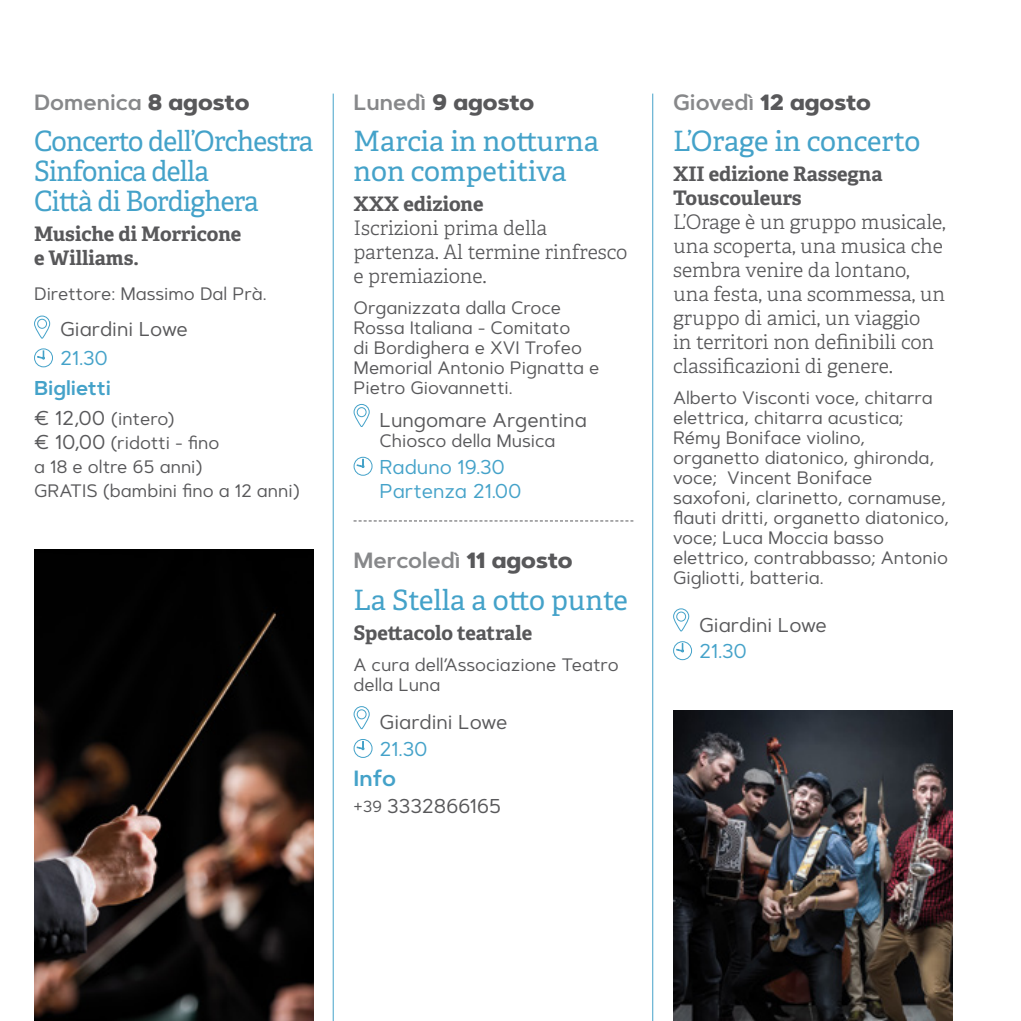
<style>
.page{position:relative;width:1021px;height:1021px;background:#fff}
.page>*{position:absolute;margin:0;border:0;box-sizing:border-box;transform-origin:0 0}
.t1{font:28px/30px "Adelle";color:#44a2c9}
.t2{font:28px/30px "Adelle";letter-spacing:-.025em;color:#44a2c9;scale:.96 1}
.t3{font:600 22px "Artegra Sans Alt";color:#87888a}
.t4{font:800 22px "Artegra Sans Alt";color:#58585a}
.t5{font:600 22px "Artegra Sans Alt";color:#44a2c9}
.t6{font:300 20px/24px "Adelle";color:#58585a}
.t7{font:700 20px/24px "Adelle";color:#58585a}
.t8{font:20px "Artegra Sans Alt";color:#58585a}
.t9{font:20px/24px "Artegra Sans Alt";color:#44a2c9}
.t10{font:600 20px "Artegra Sans Alt";color:#44a2c9}
.t11{font:18px/20px "Artegra Sans Alt";color:#58585a}
.s1{font-weight:800;color:#58585a}
.s2{font-size:20px}
.s3{font-weight:600;color:#87888a}
.s4{font-size:16px}
</style>
<div class="page">
<svg style="left:34px;top:315px;width:17px;height:24px"></svg>
<div style="left:34px;top:348px;width:19px;height:19px;border:1px solid #44a2c9;border-radius:50%"></div>
<svg style="left:37px;top:350px;width:8px;height:9px"></svg>
<svg style="left:353px;top:520px;width:280px;height:1px"></svg>
<svg style="left:353px;top:404px;width:17px;height:23px"></svg>
<div style="left:353px;top:457px;width:19px;height:19px;border:1px solid #44a2c9;border-radius:50%"></div>
<svg style="left:356px;top:459px;width:8px;height:9px"></svg>
<svg style="left:353px;top:706px;width:17px;height:24px"></svg>
<div style="left:353px;top:739px;width:19px;height:19px;border:1px solid #44a2c9;border-radius:50%"></div>
<svg style="left:356px;top:741px;width:8px;height:9px"></svg>
<svg style="left:673px;top:608px;width:16px;height:24px"></svg>
<div style="left:673px;top:641px;width:19px;height:19px;border:1px solid #44a2c9;border-radius:50%"></div>
<svg style="left:676px;top:643px;width:8px;height:9px"></svg>
<hr style="left:333px;top:94px;width:1px;height:926px;background:#44a2c9">
<hr style="left:652px;top:94px;width:1px;height:926px;background:#44a2c9">
<img style="left:673px;top:710px;width:280px;height:310px">
<img style="left:34px;top:549px;width:280px;height:471px">
<p class="t3" style="left:34px;top:86px;width:217px">Domenica <span class="s1">8 agosto</span></p>
<h1 class="t2" style="left:34px;top:127px;width:292px">Concerto dell’Orchestra<br>Sinfonica della<br>Città di Bordighera</h1>
<p class="t7" style="left:34px;top:222px;width:209px">Musiche di Morricone e Williams.</p>
<p class="t11" style="left:34px;top:284px;width:234px">Direttore: Massimo Dal Prà.</p>
<p class="t8" style="left:60px;top:315px;width:129px">Giardini Lowe</p>
<p class="t9" style="left:60px;top:346px;width:49px">21.30</p>
<p class="t10" style="left:34px;top:373px;width:78px">Biglietti</p>
<p class="t11" style="left:34px;top:406px;width:267px;line-height:24px"><span class="s2">€ 12,00</span> (intero)<br><span class="s2">€ 10,00</span> (ridotti - fino<br>a 18 e oltre 65 anni)<br>GRATIS (bambini fino a 12 anni)</p>
<p class="t4" style="left:353px;top:85px;width:182px"><span class="s3">Lunedì</span> 9 agosto</p>
<h1 class="t1" style="left:353px;top:127px;width:247px">Marcia in notturna non competitiva</h1>
<p class="t7" style="left:353px;top:192px;width:131px">XXX edizione</p>
<p class="t6" style="left:353px;top:216px;width:275px">Iscrizioni prima della partenza. Al termine rinfresco e premiazione.</p>
<p class="t11" style="left:353px;top:298px;width:247px">Organizzata dalla Croce<br>Rossa Italiana - Comitato<br>di Bordighera e XVI Trofeo<br>Memorial Antonio Pignatta e<br>Pietro Giovannetti.</p>
<p class="t8" style="left:379px;top:406px;width:209px">Lungomare Argentina</p>
<p class="t11" style="left:379px;top:430px;width:177px">Chiosco della Musica</p>
<p class="t9" style="left:379px;top:454px;width:144px">Raduno 19.30<br>Partenza 21.00</p>
<p class="t3" style="left:353px;top:545px;width:221px">Mercoledì <span class="s1">11 agosto</span></p>
<h1 class="t1" style="left:353px;top:585px;width:276px">La Stella a otto punte</h1>
<p class="t7" style="left:353px;top:620px;width:180px">Spettacolo teatrale</p>
<p class="t11" style="left:353px;top:654px;width:266px">A cura dell’Associazione Teatro della Luna</p>
<p class="t8" style="left:379px;top:708px;width:129px">Giardini Lowe</p>
<p class="t9" style="left:379px;top:736px;width:49px">21.30</p>
<p class="t5" style="left:353px;top:762px;width:44px">Info</p>
<p class="t8" style="left:353px;top:791px;width:149px"><span class="s4">+39</span> 3332866165</p>
<p class="t4" style="left:673px;top:85px;width:199px"><span class="s3">Giovedì</span> 12 agosto</p>
<h1 class="t1" style="left:673px;top:127px;width:249px">L’Orage in concerto</h1>
<p class="t7" style="left:673px;top:162px;width:211px">XII edizione Rassegna<br>Touscouleurs</p>
<p class="t6" style="left:673px;top:210px;width:274px">L’Orage è un gruppo musicale, una scoperta, una musica che sembra venire da lontano, una festa, una scommessa, un gruppo di amici, un viaggio<br>in territori non definibili con classificazioni di genere.</p>
<p class="t11" style="left:673px;top:388px;width:277px">Alberto Visconti voce, chitarra elettrica, chitarra acustica;<br>Rémy Boniface violino, organetto diatonico, ghironda, voce; Vincent Boniface saxofoni, clarinetto, cornamuse, flauti dritti, organetto diatonico, voce; Luca Moccia basso elettrico, contrabbasso; Antonio<br>Gigliotti, batteria.</p>
<p class="t8" style="left:699px;top:610px;width:129px">Giardini Lowe</p>
<p class="t9" style="left:699px;top:638px;width:49px">21.30</p>
</div>
